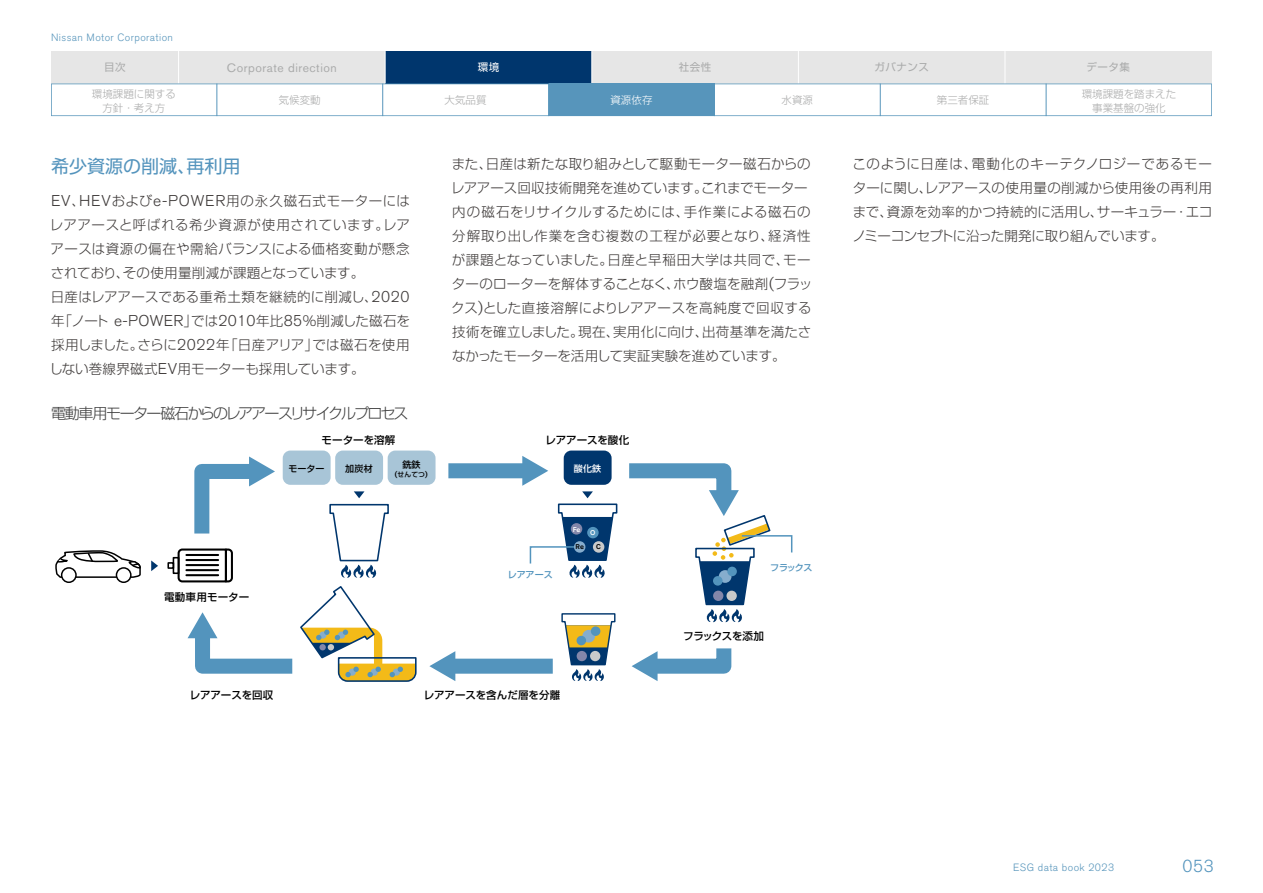
<style>
.page{position:relative;width:1263px;height:893px;background:#fff}
.page>*{position:absolute;margin:0;border:0;box-sizing:border-box;transform-origin:0 0}
.t1{font:18px "Shin Go Pro";color:#5494bd}
.t2{font:300 17.25px "Nissan Pro";color:#5394bd}
.t3{font:300 15px "Shin Go Pro";letter-spacing:-.115em;color:#3c3c3c}
.t4{font:300 13.5px/24px "Shin Go Pro";letter-spacing:.015em;color:#3e3a39}
.t5{font:12.15px "Nissan Pro";letter-spacing:.045em;color:#aaabab}
.t6{font:300 10.5px/13.5px "Shin Go Pro";color:#aaabab;text-align:center}
.t7{font:300 10.5px "Nissan Pro";letter-spacing:.04em;color:#5795bb}
.t8{font:500 10.5px "Shin Go Pro";letter-spacing:-.005em;color:#000}
.t9{font:10.5px "Shin Go Pro";letter-spacing:.05em;color:#aaabab}
.t10{font:500 10.5px "Shin Go Pro";letter-spacing:-.03em;color:#000}
.t11{font:500 10.5px "Shin Go Pro";letter-spacing:.015em;color:#000}
.t12{font:300 10.5px "Shin Go Pro";color:#fff}
.t13{font:10.5px "Shin Go Pro";color:#fff}
.t14{font:500 9px "Shin Go Pro";letter-spacing:-.02em;color:#5394bd}
.t15{font:500 9px "Shin Go Pro";letter-spacing:.02em;color:#000}
.t16{font:500 9px "Shin Go Pro";color:#fff}
.t17{font:500 6.9px "Nissan Pro";color:#fff}
.t18{font:500 6.9px "Nissan Pro";color:#000}
.t19{font:500 6.75px "Shin Go Pro";color:#000}
.s1{font-family:"Nissan Pro";font-size:15.45px}
.s2{font-family:"Nissan Pro";font-size:7.8px}
</style>
<div class="page">
<div style="left:51px;top:51px;width:1161px;height:33px;background:#e6e6e6"></div>
<div style="left:385px;top:51px;width:207px;height:33px;background:#00366d"></div>
<hr style="left:178px;top:51px;width:1px;height:33px;background:#fff">
<hr style="left:385px;top:51px;width:1px;height:33px;background:#fff">
<hr style="left:591px;top:51px;width:1px;height:33px;background:#fff">
<hr style="left:798px;top:51px;width:1px;height:33px;background:#fff">
<hr style="left:1004px;top:51px;width:1px;height:33px;background:#fff">
<svg style="left:51px;top:84px;width:1161px;height:32px"></svg>
<hr style="left:216px;top:84px;width:1px;height:32px;background:#5795bb">
<hr style="left:382px;top:84px;width:1px;height:32px;background:#5795bb">
<hr style="left:548px;top:84px;width:1px;height:32px;background:#5795bb">
<hr style="left:714px;top:84px;width:1px;height:32px;background:#5795bb">
<hr style="left:880px;top:84px;width:1px;height:32px;background:#5795bb">
<hr style="left:1046px;top:84px;width:1px;height:32px;background:#5795bb">
<div style="left:549px;top:84px;width:165px;height:32px;background:#5795bb"></div>
<div style="left:448px;top:463px;width:79px;height:15px;background:#5394bd"></div>
<div style="left:451px;top:659px;width:102px;height:15px;background:#5394bd"></div>
<svg style="left:429px;top:651px;width:26px;height:30px"></svg>
<svg style="left:151px;top:560px;width:7px;height:11px"></svg>
<div style="left:283px;top:451px;width:48px;height:34px;background:#a8c5d7;border-radius:8px"></div>
<div style="left:335px;top:451px;width:48px;height:34px;background:#a8c5d7;border-radius:8px"></div>
<div style="left:388px;top:451px;width:47px;height:34px;background:#a8c5d7;border-radius:8px"></div>
<div style="left:564px;top:451px;width:48px;height:34px;background:#00366d;border-radius:8px"></div>
<div style="left:61px;top:567px;width:16px;height:16px;border:2px solid #000;border-radius:50%"></div>
<div style="left:116px;top:567px;width:16px;height:16px;border:2px solid #000;border-radius:50%"></div>
<svg style="left:55px;top:550px;width:86px;height:30px"></svg>
<div style="left:167px;top:562px;width:7px;height:7px;border:2px solid #000"></div>
<div style="left:173px;top:557px;width:6px;height:17px;border:2px solid #000"></div>
<svg style="left:177px;top:456px;width:240px;height:226px"></svg>
<svg style="left:522px;top:456px;width:271px;height:225px"></svg>
<p class="t7" style="left:51px;top:30px;width:124px">Nissan Motor Corporation</p>
<p class="t9" style="left:104px;top:58px;width:23px">目次</p>
<p class="t5" style="left:227px;top:60px;width:111px">Corporate direction</p>
<p class="t13" style="left:478px;top:58px;width:23px">環境</p>
<p class="t9" style="left:679px;top:58px;width:34px">社会性</p>
<p class="t9" style="left:874px;top:58px;width:56px">ガバナンス</p>
<p class="t9" style="left:1086px;top:58px;width:45px">データ集</p>
<p class="t6" style="left:445px;top:92px;width:43px">大気品質</p>
<p class="t12" style="left:610px;top:92px;width:43px">資源依存</p>
<p class="t6" style="left:781px;top:92px;width:33px">水資源</p>
<p class="t6" style="left:1082px;top:86px;width:96px">環境課題を踏まえた事業基盤の強化</p>
<p class="t6" style="left:92px;top:86px;width:85px">環境課題に関する方針・考え方</p>
<p class="t6" style="left:937px;top:92px;width:54px">第三者保証</p>
<p class="t6" style="left:279px;top:92px;width:43px">気候変動</p>
<p class="t4" style="left:451px;top:150px;width:363px">また、日産は新たな取り組みとして駆動モーター磁石からのレアアース回収技術開発を進めています。これまでモーター内の磁石をリサイクルするためには、手作業による磁石の分解取り出し作業を含む複数の工程が必要となり、経済性が課題となっていました。日産と早稲田大学は共同で、モーターのローターを解体することなく、ホウ酸塩を融剤<span class="s1">(</span>フラックス<span class="s1">)</span>とした直接溶解によりレアアースを高純度で回収する技術を確立しました。現在、実用化に向け、出荷基準を満たさなかったモーターを活用して実証実験を進めています。</p>
<p class="t4" style="left:852px;top:150px;width:361px;text-align:justify">このように日産は、電動化のキーテクノロジーであるモーターに関し、レアアースの使用量の削減から使用後の再利用まで、資源を効率的かつ持続的に活用し、サーキュラー・エコノミーコンセプトに沿った開発に取り組んでいます。</p>
<h1 class="t1" style="left:51px;top:152px;width:191px">希少資源の削減、再利用</h1>
<p class="t4" style="left:50px;top:187px;width:362px"><span class="s1">EV</span>、<span class="s1">HEV</span>および<span class="s1">e-POWER</span>用の永久磁石式モーターにはレアアースと呼ばれる希少資源が使用されています。レアアースは資源の偏在や需給バランスによる価格変動が懸念されており、その使用量削減が課題となっています。<br>日産はレアアースである重希土類を継続的に削減し、<span class="s1">2020</span>年「ノート <span class="s1">e-POWER</span>」では<span class="s1">2010</span>年比<span class="s1">85</span>％削減した磁石を採用しました。さらに<span class="s1">2022</span>年「日産アリア」では磁石を使用しない巻線界磁式<span class="s1">EV</span>用モーターも採用しています。</p>
<p class="t3" style="left:51px;top:401px;width:359px">電動車用モーター磁石からのレアアースリサイクルプロセス</p>
<p class="t8" style="left:321px;top:431px;width:75px">モーターを溶解</p>
<p class="t8" style="left:545px;top:431px;width:85px">レアアースを酸化</p>
<p class="t15" style="left:288px;top:462px;width:38px">モーター</p>
<p class="t15" style="left:345px;top:462px;width:29px">加炭材</p>
<p class="t15" style="left:402px;top:457px;width:20px">銑鉄</p>
<p class="t19" style="left:395px;top:469px;width:34px"><span class="s2">(</span>せんてつ<span class="s2">)</span></p>
<p class="t11" style="left:164px;top:588px;width:87px">電動車用モーター</p>
<p class="t16" style="left:574px;top:462px;width:29px">酸化鉄</p>
<p class="t14" style="left:508px;top:568px;width:46px">レアアース</p>
<p class="t17" style="left:573px;top:525px;width:9px">Fe</p>
<p class="t17" style="left:590px;top:528px;width:7px">O</p>
<p class="t18" style="left:575px;top:543px;width:10px">Re</p>
<p class="t18" style="left:596px;top:543px;width:6px">C</p>
<p class="t8" style="left:190px;top:686px;width:85px">レアアースを回収</p>
<p class="t8" style="left:424px;top:686px;width:138px">レアアースを含んだ層を分離</p>
<p class="t14" style="left:770px;top:560px;width:44px">フラックス</p>
<p class="t10" style="left:683px;top:627px;width:82px">フラックスを添加</p>
<p class="t7" style="left:1013px;top:861px;width:103px">ESG data book 2023</p>
<p class="t2" style="left:1182px;top:854px;width:33px">053</p>
</div>
